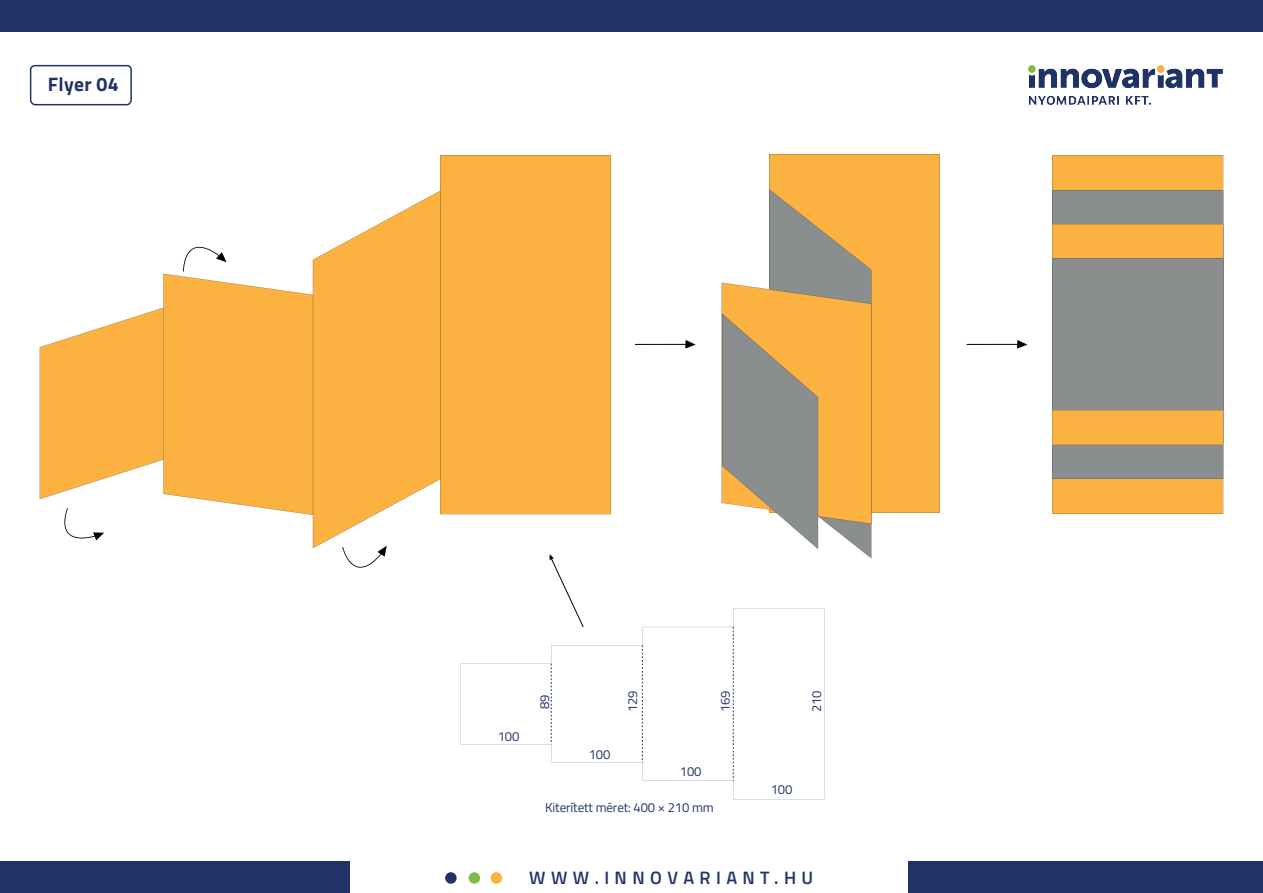
<style>
.page{position:relative;width:1263px;height:893px;background:#fff}
.page>*{position:absolute;margin:0;border:0;box-sizing:border-box;transform-origin:0 0}
.t1{font:700 19.5px "Titillium Web";letter-spacing:.015em;color:#213366}
.t2{font:600 18px "Titillium Web";letter-spacing:.3em;color:#213366}
.t3{font:13.05px "Titillium Web";letter-spacing:-.01em;color:#213366}
</style>
<div class="page">
<div style="left:0;top:861px;width:349px;height:32px;background:#213366"></div>
<div style="left:909px;top:861px;width:354px;height:32px;background:#213366"></div>
<div style="left:0;top:0;width:1263px;height:32px;background:#213366"></div>
<div style="left:491px;top:872px;width:11px;height:12px;background:#fcb240;border-radius:50%"></div>
<div style="left:469px;top:872px;width:11px;height:12px;background:#7fbd49;border-radius:50%"></div>
<div style="left:445px;top:872px;width:12px;height:12px;background:#213366;border-radius:50%"></div>
<div style="left:30px;top:65px;width:102px;height:40px;border:2px solid #213366;border-radius:4px"></div>
<img style="left:1029px;top:66px;width:193px;height:39px">
<svg style="left:550px;top:554px;width:25px;height:54px"></svg>
<svg style="left:460px;top:608px;width:364px;height:191px"></svg>
<svg style="left:642px;top:645px;width:1px;height:117px"></svg>
<svg style="left:733px;top:627px;width:1px;height:154px"></svg>
<svg style="left:551px;top:664px;width:1px;height:80px"></svg>
<svg style="left:1017px;top:340px;width:10px;height:9px"></svg>
<hr style="left:967px;top:344px;width:51px;height:1px;background:#000001">
<svg style="left:685px;top:340px;width:11px;height:9px"></svg>
<hr style="left:635px;top:344px;width:51px;height:1px;background:#000001">
<div style="left:769px;top:154px;width:171px;height:359px;background:#fcb240"></div>
<svg style="left:722px;top:189px;width:149px;height:369px"></svg>
<div style="left:1052px;top:155px;width:171px;height:359px;background:#fcb240"></div>
<div style="left:1052px;top:190px;width:171px;height:289px;background:#8b8e8f"></div>
<svg style="left:1052px;top:224px;width:171px;height:221px;background:#ac9775"></svg>
<div style="left:440px;top:156px;width:171px;height:358px;background:#fcb240"></div>
<svg style="left:313px;top:191px;width:127px;height:357px;fill:#fcb240"></svg>
<svg style="left:342px;top:546px;width:45px;height:22px"></svg>
<svg style="left:40px;top:246px;width:273px;height:294px"></svg>
<h1 class="t1" style="left:48px;top:69px;width:72px">Flyer 04</h1>
<p class="t3" style="left:498px;top:727px;width:23px">100</p>
<p class="t3" style="left:535px;top:709px;width:16px;rotate:-90deg">89</p>
<p class="t3" style="left:623px;top:712px;width:23px;rotate:-90deg">129</p>
<p class="t3" style="left:716px;top:712px;width:23px;rotate:-90deg">169</p>
<p class="t3" style="left:807px;top:712px;width:23px;rotate:-90deg">210</p>
<p class="t3" style="left:589px;top:745px;width:23px">100</p>
<p class="t3" style="left:680px;top:762px;width:23px">100</p>
<p class="t3" style="left:545px;top:798px;width:170px">Kiterített méret: 400 × 210 mm</p>
<p class="t3" style="left:771px;top:780px;width:23px">100</p>
<h2 class="t2" style="left:529px;top:864px;width:285px">WWW.INNOVARIANT.HU</h2>
</div>
